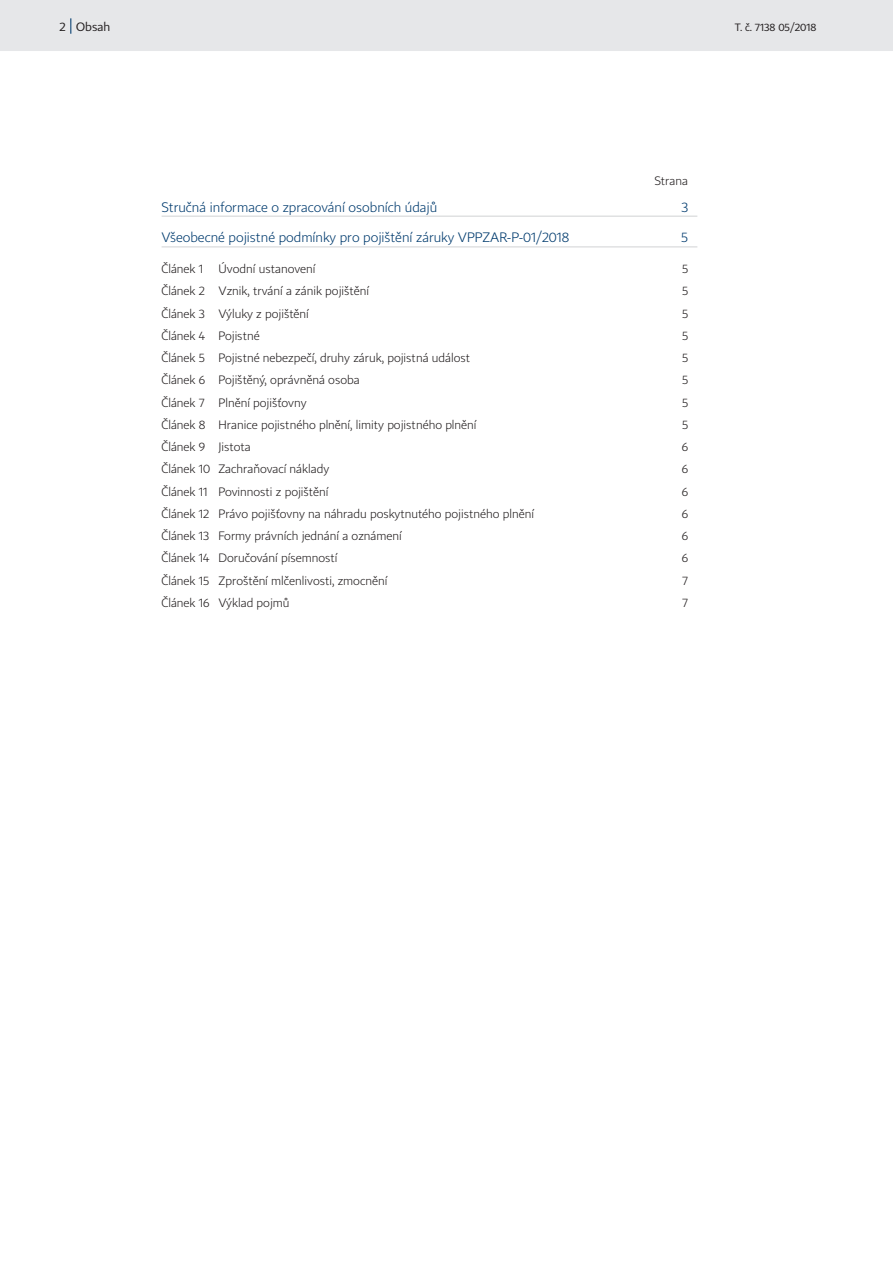
<style>
.page{position:relative;width:893px;height:1263px;background:#fff}
.page>*{position:absolute;margin:0;border:0;box-sizing:border-box;transform-origin:0 0}
.t1{font:13.5px "CP Light";color:#003b6e}
.t2{font:12px "CP Light";color:#231f20}
.t3{font:12px "CP";color:#231f20}
.t4{font:10.5px "CP";color:#231f20}
.s1{font-size:15px;color:#003b6e}
</style>
<div class="page">
<div style="left:0;top:0;width:893px;height:51px;background:#e6e7e9"></div>
<div style="left:735px;top:22px;width:81px;height:11px;background:#e6e7e9"></div>
<div style="left:60px;top:23px;width:6px;height:8px;background:#e6e7e9"></div>
<svg style="left:70px;top:19px;width:2px;height:15px"></svg>
<div style="left:77px;top:22px;width:32px;height:9px;background:#e6e7e9"></div>
<hr style="left:162px;top:216px;width:535px;height:1px;background:#d1d2d4">
<hr style="left:162px;top:247px;width:535px;height:1px;background:#d1d2d4">
<p class="t3" style="left:60px;top:20px;width:52px">2 <span class="s1">|</span> Obsah</p>
<p class="t4" style="left:735px;top:21px;width:83px">T. č. 7138 05/2018</p>
<p class="t2" style="left:654px;top:173px;width:35px">Strana</p>
<p class="t1" style="left:162px;top:199px;width:277px">Stručná informace o zpracování osobních údajů</p>
<p class="t1" style="left:681px;top:199px;width:8px">3</p>
<p class="t1" style="left:162px;top:229px;width:409px">Všeobecné pojistné podmínky pro pojištění záruky VPPZAR-P-01/2018</p>
<p class="t1" style="left:681px;top:229px;width:8px">5</p>
<p class="t2" style="left:162px;top:262px;width:43px">Článek 1</p>
<p class="t2" style="left:219px;top:262px;width:98px">Úvodní ustanovení</p>
<p class="t2" style="left:682px;top:262px;width:8px">5</p>
<p class="t2" style="left:162px;top:284px;width:209px">Článek 2 Vznik, trvání a zánik pojištění</p>
<p class="t2" style="left:682px;top:284px;width:8px">5</p>
<p class="t2" style="left:162px;top:306px;width:149px">Článek 3 Výluky z pojištění</p>
<p class="t2" style="left:682px;top:306px;width:8px">5</p>
<p class="t2" style="left:162px;top:328px;width:100px">Článek 4 Pojistné</p>
<p class="t2" style="left:682px;top:328px;width:8px">5</p>
<p class="t2" style="left:162px;top:351px;width:310px">Článek 5 Pojistné nebezpečí, druhy záruk, pojistná událost</p>
<p class="t2" style="left:682px;top:351px;width:8px">5</p>
<p class="t2" style="left:162px;top:373px;width:200px">Článek 6 Pojištěný, oprávněná osoba</p>
<p class="t2" style="left:682px;top:373px;width:8px">5</p>
<p class="t2" style="left:162px;top:395px;width:147px">Článek 7 Plnění pojišťovny</p>
<p class="t2" style="left:682px;top:395px;width:8px">5</p>
<p class="t2" style="left:162px;top:417px;width:316px">Článek 8 Hranice pojistného plnění, limity pojistného plnění</p>
<p class="t2" style="left:682px;top:417px;width:8px">5</p>
<p class="t2" style="left:162px;top:439px;width:91px">Článek 9 Jistota</p>
<p class="t2" style="left:682px;top:439px;width:8px">6</p>
<p class="t2" style="left:162px;top:462px;width:169px">Článek 10 Zachraňovací náklady</p>
<p class="t2" style="left:682px;top:462px;width:8px">6</p>
<p class="t2" style="left:162px;top:484px;width:168px">Článek 11 Povinnosti z pojištění</p>
<p class="t2" style="left:682px;top:484px;width:8px">6</p>
<p class="t2" style="left:162px;top:506px;width:374px">Článek 12 Právo pojišťovny na náhradu poskytnutého pojistného plnění</p>
<p class="t2" style="left:682px;top:506px;width:8px">6</p>
<p class="t2" style="left:162px;top:528px;width:242px">Článek 13 Formy právních jednání a oznámení</p>
<p class="t2" style="left:682px;top:528px;width:8px">6</p>
<p class="t2" style="left:162px;top:551px;width:177px">Článek 14 Doručování písemností</p>
<p class="t2" style="left:682px;top:551px;width:8px">6</p>
<p class="t2" style="left:162px;top:573px;width:227px">Článek 15 Zproštění mlčenlivosti, zmocnění</p>
<p class="t2" style="left:682px;top:573px;width:7px">7</p>
<p class="t2" style="left:162px;top:595px;width:129px">Článek 16 Výklad pojmů</p>
<p class="t2" style="left:682px;top:595px;width:7px">7</p>
</div>
